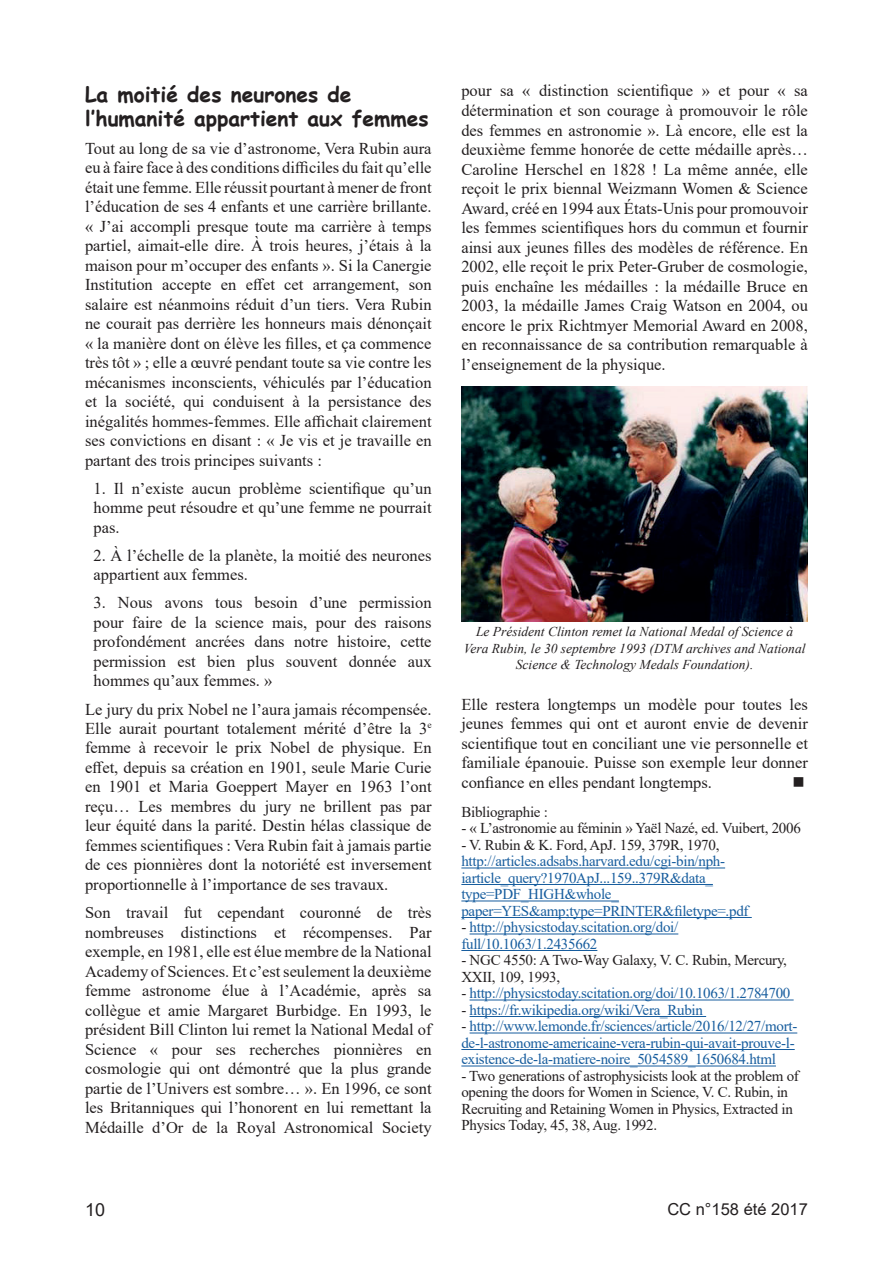
<style>
.page{position:relative;width:893px;height:1263px;background:#fff}
.page>*{position:absolute;margin:0;border:0;box-sizing:border-box;transform-origin:0 0}
.t1{font:700 21px/24px "Comic Sans MS";color:#231f20}
.t2{font:18px "Arial";color:#231f20}
.t3{font:16.5px/19.5px "Times New Roman";color:#231f20;text-align:justify}
.t4{font:16.5px "Arial";color:#231f20}
.t5{font:16.5px "Wingdings";color:#231f20}
.t6{font:15px/16.5px "Times New Roman";letter-spacing:-.02em;color:#175d9e}
.t7{font:15px/16.5px "Times New Roman";letter-spacing:-.02em;color:#231f20}
.t8{font:italic 13.5px/16.5px "Times New Roman";color:#231f20;text-align:center}
.s1{color:#231f20}
</style>
<div class="page">
<hr style="left:461px;top:868px;width:264px;height:1px;background:#175d9e">
<hr style="left:461px;top:884px;width:252px;height:1px;background:#175d9e">
<hr style="left:461px;top:901px;width:158px;height:1px;background:#175d9e">
<hr style="left:461px;top:917px;width:291px;height:1px;background:#175d9e">
<hr style="left:470px;top:934px;width:208px;height:1px;background:#175d9e">
<hr style="left:461px;top:950px;width:136px;height:1px;background:#175d9e">
<hr style="left:470px;top:1000px;width:324px;height:1px;background:#175d9e">
<hr style="left:470px;top:1016px;width:236px;height:1px;background:#175d9e">
<hr style="left:470px;top:1033px;width:327px;height:1px;background:#175d9e">
<hr style="left:461px;top:1049px;width:334px;height:1px;background:#175d9e">
<hr style="left:461px;top:1066px;width:315px;height:1px;background:#175d9e">
<img style="left:461px;top:386px;width:347px;height:235px">
<p class="t1" style="left:85px;top:81px;width:345px">La moitié des neurones de l’humanité appartient aux femmes</p>
<p class="t3" style="left:85px;top:138px;width:348px">Tout au long de sa vie d’astronome, Vera Rubin aura eu à faire face à des conditions difficiles du fait qu’elle était une femme. Elle réussit pourtant à mener de front l’éducation de ses 4 enfants et une carrière brillante. « J’ai accompli presque toute ma carrière à temps partiel, aimait-elle dire. À trois heures, j’étais à la maison pour m’occuper des enfants ». Si la Canergie Institution accepte en effet cet arrangement, son salaire est néanmoins réduit d’un tiers. Vera Rubin ne courait pas derrière les honneurs mais dénonçait « la manière dont on élève les filles, et ça commence très tôt » ; elle a œuvré pendant toute sa vie contre les mécanismes inconscients, véhiculés par l’éducation et la société, qui conduisent à la persistance des inégalités hommes-femmes. Elle affichait clairement ses convictions en disant : « Je vis et je travaille en partant des trois principes suivants :</p>
<p class="t3" style="left:94px;top:478px;width:340px">1. Il n’existe aucun problème scientifique qu’un homme peut résoudre et qu’une femme ne pourrait pas.</p>
<p class="t3" style="left:94px;top:545px;width:340px">2. À l’échelle de la planète, la moitié des neurones appartient aux femmes.</p>
<p class="t3" style="left:94px;top:593px;width:340px">3. Nous avons tous besoin d’une permission pour faire de la science mais, pour des raisons profondément ancrées dans notre histoire, cette permission est bien plus souvent donnée aux hommes qu’aux femmes. »</p>
<p class="t3" style="left:85px;top:699px;width:348px">Le jury du prix Nobel ne l’aura jamais récompensée.<br>Elle aurait pourtant totalement mérité d’être la 3<sup>e </sup>femme à recevoir le prix Nobel de physique. En effet, depuis sa création en 1901, seule Marie Curie en 1901 et Maria Goeppert Mayer en 1963 l’ont reçu… Les membres du jury ne brillent pas par leur équité dans la parité. Destin hélas classique de femmes scientifiques : Vera Rubin fait à jamais partie de ces pionnières dont la notoriété est inversement proportionnelle à l’importance de ses travaux.</p>
<p class="t3" style="left:85px;top:902px;width:348px">Son travail fut cependant couronné de très nombreuses distinctions et récompenses. Par exemple, en 1981, elle est élue membre de la National Academy of Sciences. Et c’est seulement la deuxième femme astronome élue à l’Académie, après sa collègue et amie Margaret Burbidge. En 1993, le président Bill Clinton lui remet la National Medal of Science « pour ses recherches pionnières en cosmologie qui ont démontré que la plus grande partie de l’Univers est sombre… ». En 1996, ce sont les Britanniques qui l’honorent en lui remettant la Médaille d’Or de la Royal Astronomical Society</p>
<p class="t3" style="left:461px;top:81px;width:348px">pour sa « distinction scientifique » et pour « sa détermination et son courage à promouvoir le rôle des femmes en astronomie ». Là encore, elle est la deuxième femme honorée de cette médaille après… Caroline Herschel en 1828 ! La même année, elle reçoit le prix biennal Weizmann Women &amp; Science Award, créé en 1994 aux États-Unis pour promouvoir les femmes scientifiques hors du commun et fournir ainsi aux jeunes filles des modèles de référence. En 2002, elle reçoit le prix Peter-Gruber de cosmologie, puis enchaîne les médailles : la médaille Bruce en 2003, la médaille James Craig Watson en 2004, ou encore le prix Richtmyer Memorial Award en 2008, en reconnaissance de sa contribution remarquable à l’enseignement de la physique.</p>
<p class="t8" style="left:464px;top:623px;width:343px">Le Président Clinton remet la National Medal of Science à<br>Vera Rubin, le 30 septembre 1993 (DTM archives and National<br>Science &amp; Technology Medals Foundation).</p>
<p class="t3" style="left:461px;top:694px;width:348px">Elle restera longtemps un modèle pour toutes les jeunes femmes qui ont et auront envie de devenir scientifique tout en conciliant une vie personnelle et familiale épanouie. Puisse son exemple leur donner confiance en elles pendant longtemps.</p>
<p class="t5" style="left:793px;top:773px;width:14px">■</p>
<p class="t7" style="left:461px;top:803px;width:88px">Bibliographie :</p>
<p class="t7" style="left:461px;top:819px;width:341px">- « L’astronomie au féminin » Yaël Nazé, ed. Vuibert, 2006</p>
<p class="t7" style="left:461px;top:836px;width:260px">- V. Rubin &amp; K. Ford, ApJ. 159, 379R, 1970,</p>
<p class="t6" style="left:461px;top:852px;width:289px">http://articles.adsabs.harvard.edu/cgi-bin/nph&shy;iarticle_query?1970ApJ...159..379R&amp;data_ type=PDF_HIGH&amp;whole_ paper=YES&amp;amp;type=PRINTER&amp;filetype=.pdf</p>
<p class="t6" style="left:461px;top:918px;width:218px"><span class="s1">-</span> http://physicstoday.scitation.org/doi/ full/10.1063/1.2435662</p>
<p class="t7" style="left:461px;top:951px;width:327px">- NGC 4550: A Two-Way Galaxy, V. C. Rubin, Mercury,<br>XXII, 109, 1993,</p>
<p class="t6" style="left:461px;top:984px;width:331px"><span class="s1">-</span> http://physicstoday.scitation.org/doi/10.1063/1.2784700</p>
<p class="t6" style="left:461px;top:1001px;width:243px"><span class="s1">-</span> https://fr.wikipedia.org/wiki/Vera_Rubin</p>
<p class="t6" style="left:461px;top:1017px;width:337px"><span class="s1">-</span> http://www.lemonde.fr/sciences/article/2016/12/27/mort&shy;de-l-astronome-americaine-vera-rubin-qui-avait-prouve-l&shy;existence-de-la-matiere-noire_5054589_1650684.html</p>
<p class="t7" style="left:461px;top:1067px;width:339px">- Two generations of astrophysicists look at the problem of opening the doors for Women in Science, V. C. Rubin, in Recruiting and Retaining Women in Physics, Extracted in Physics Today, 45, 38, Aug. 1992.</p>
<p class="t2" style="left:85px;top:1197px;width:22px">10</p>
<p class="t4" style="left:667px;top:1198px;width:142px">CC n°158 été 2017</p>
</div>
